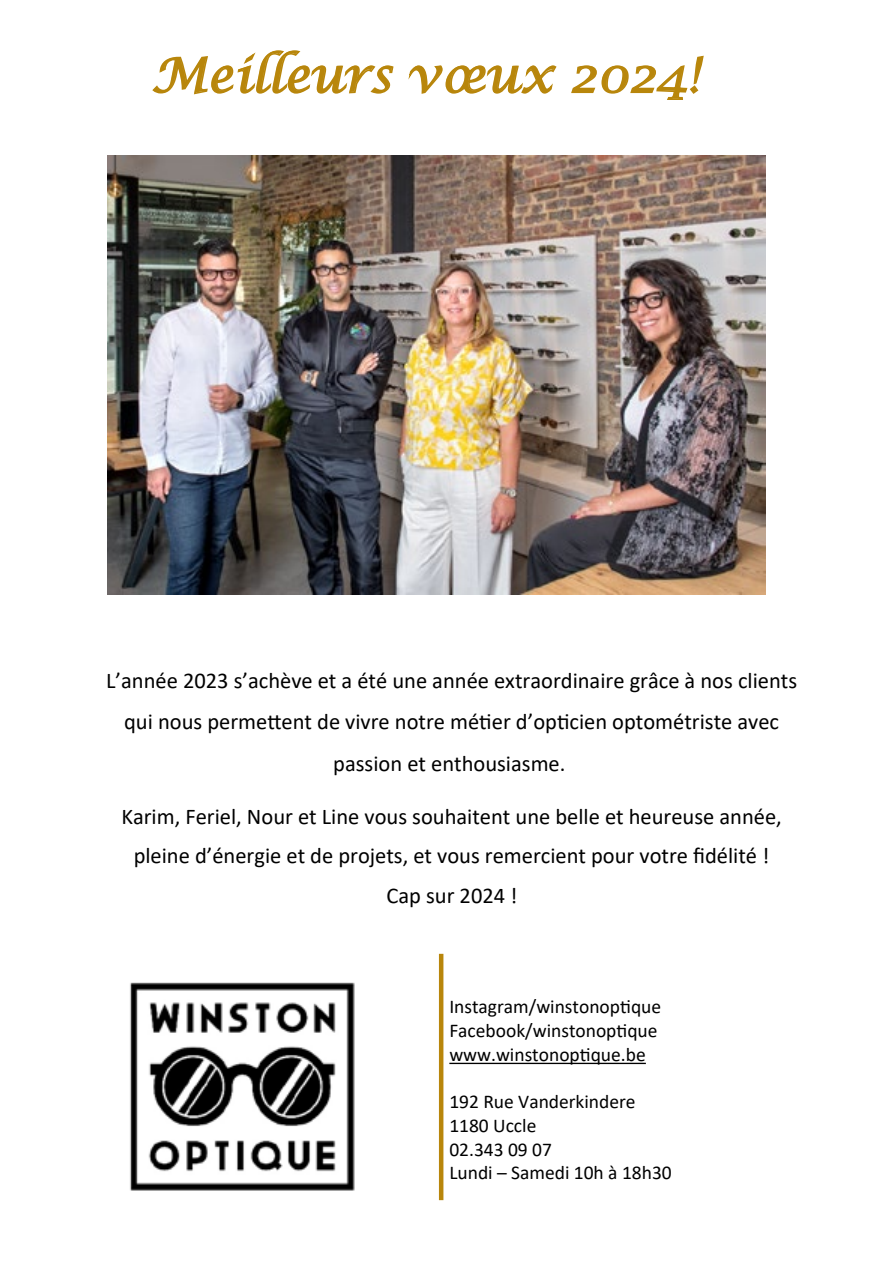
<style>
.page{position:relative;width:893px;height:1263px;background:#fff}
.page>*{position:absolute;margin:0;border:0;box-sizing:border-box;transform-origin:0 0}
.t1{font:italic 48px "Lucida Calligraphy";color:#b8860b}
.t2{font:22.5px/41.1px "Calibri";color:#000;text-align:center}
.t3{font:19.5px/23.7px "Calibri";color:#000}
</style>
<div class="page">
<hr style="left:439px;top:954px;width:4px;height:246px;background:#b8860b">
<img style="left:130px;top:982px;width:225px;height:209px">
<hr style="left:449px;top:1063px;width:197px;height:1px;background:#000">
<img style="left:107px;top:155px;width:658px;height:439px">
<h1 class="t1" style="left:152px;top:51px;width:549px">Meilleurs vœux 2024!</h1>
<p class="t2" style="left:106px;top:662px;width:692px">L’année 2023 s’achève et a été une année extraordinaire grâce à nos clients qui nous permettent de vivre notre métier d’opticien optométriste avec passion et enthousiasme.</p>
<p class="t2" style="left:121px;top:798px;width:662px;line-height:39.5px">Karim, Feriel, Nour et Line vous souhaitent une belle et heureuse année, pleine d’énergie et de projets, et vous remercient pour votre fidélité !<br>Cap sur 2024 !</p>
<p class="t3" style="left:449px;top:996px;width:213px">Instagram/winstonoptique<br>Facebook/winstonoptique www.winstonoptique.be</p>
<p class="t3" style="left:449px;top:1091px;width:224px">192 Rue Vanderkindere<br>1180 Uccle<br>02.343 09 07<br>Lundi – Samedi 10h à 18h30</p>
</div>
